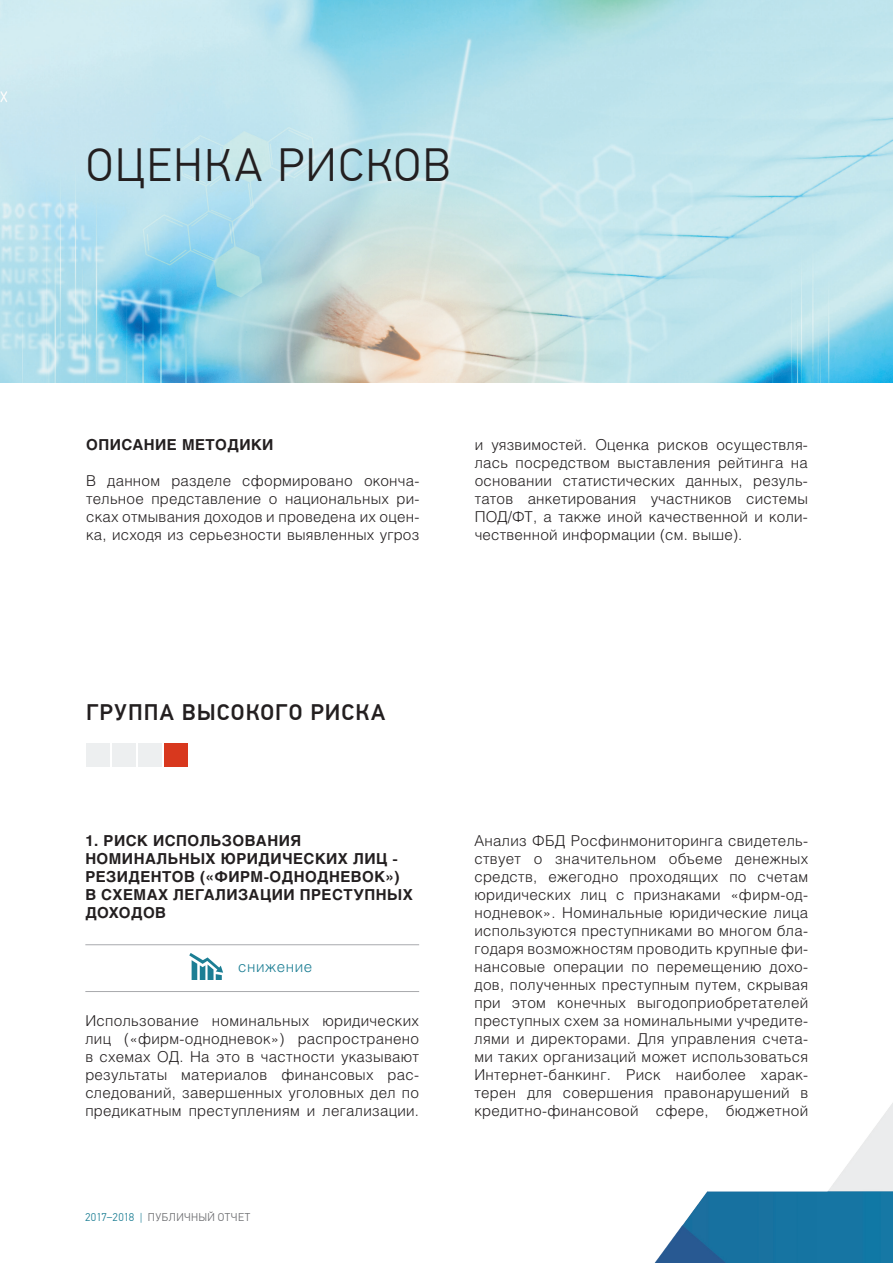
<style>
.page{position:relative;width:893px;height:1263px;background:#fff}
.page>*{position:absolute;margin:0;border:0;box-sizing:border-box;transform-origin:0 0}
.t1{font:300 46.5px "PF Din Text Pro";letter-spacing:.04em;color:#231f20}
.t2{font:500 22.5px "PF Din Text Pro";letter-spacing:.05em;color:#231f20}
.t3{font:300 15px/18px "Helios";letter-spacing:.015em;color:#231f20;text-align:justify}
.t4{font:700 15px/18px "Helios";letter-spacing:.03em;color:#231f20}
.t5{font:300 15px "Helios";letter-spacing:.04em;color:#1c7e94}
.t6{font:300 11.25px "PF Din Text Pro";letter-spacing:.035em;color:#6c6d70}
.s1{color:#1c7e94}
</style>
<div class="page">
<img style="left:654px;top:1103px;width:239px;height:160px">
<hr style="left:85px;top:991px;width:334px;height:1px;background:#a8a9ad">
<svg style="left:189px;top:953px;width:34px;height:27px"></svg>
<hr style="left:85px;top:944px;width:334px;height:1px;background:#a8a9ad">
<img style="left:0;top:0;width:893px;height:383px">
<div style="left:86px;top:744px;width:23px;height:23px;background:#edeff0"></div>
<div style="left:112px;top:744px;width:23px;height:23px;background:#edeff0"></div>
<div style="left:138px;top:744px;width:24px;height:23px;background:#edeff0"></div>
<div style="left:165px;top:744px;width:23px;height:23px;background:#d8381e"></div>
<p class="t1" style="left:86px;top:138px;width:366px">ОЦЕНКА РИСКОВ</p>
<p class="t4" style="left:86px;top:436px;width:189px">ОПИСАНИЕ МЕТОДИКИ</p>
<p class="t3" style="left:86px;top:471px;width:335px">В данном разделе сформировано оконча&shy;тельное представление о национальных ри&shy;сках отмывания доходов и проведена их оцен&shy;ка, исходя из серьезности выявленных угроз</p>
<p class="t3" style="left:475px;top:435px;width:335px">и уязвимостей. Оценка рисков осуществля&shy;лась посредством выставления рейтинга на основании статистических данных, резуль&shy;татов анкетирования участников системы ПОД/ФТ, а также иной качественной и коли&shy;чественной информации (см. выше).</p>
<p class="t2" style="left:86px;top:698px;width:301px">ГРУППА ВЫСОКОГО РИСКА</p>
<p class="t4" style="left:85px;top:832px;width:329px">1. РИСК ИСПОЛЬЗОВАНИЯ<br>НОМИНАЛЬНЫХ ЮРИДИЧЕСКИХ ЛИЦ -<br>РЕЗИДЕНТОВ («ФИРМ-ОДНОДНЕВОК»)<br>В СХЕМАХ ЛЕГАЛИЗАЦИИ ПРЕСТУПНЫХ<br>ДОХОДОВ</p>
<p class="t5" style="left:238px;top:958px;width:76px">снижение</p>
<p class="t3" style="left:85px;top:1011px;width:335px">Использование номинальных юридических лиц («фирм-однодневок») распространено в схемах ОД. На это в частности указывают результаты материалов финансовых рас&shy;следований, завершенных уголовных дел по предикатным преступлениям и легализации.</p>
<p class="t6" style="left:85px;top:1210px;width:167px"><span class="s1">2017–2018 |</span> ПУБЛИЧНЫЙ ОТЧЕТ</p>
<p class="t3" style="left:474px;top:831px;width:335px">Анализ ФБД Росфинмониторинга свидетель&shy;ствует о значительном объеме денежных средств, ежегодно проходящих по счетам юридических лиц с признаками «фирм-од&shy;нодневок». Номинальные юридические лица используются преступниками во многом бла&shy;годаря возможностям проводить крупные фи&shy;нансовые операции по перемещению дохо&shy;дов, полученных преступным путем, скрывая при этом конечных выгодоприобретателей преступных схем за номинальными учредите&shy;лями и директорами. Для управления счета&shy;ми таких организаций может использоваться Интернет-банкинг. Риск наиболее харак&shy;терен для совершения правонарушений в кредитно-финансовой сфере, бюджетной</p>
</div>
